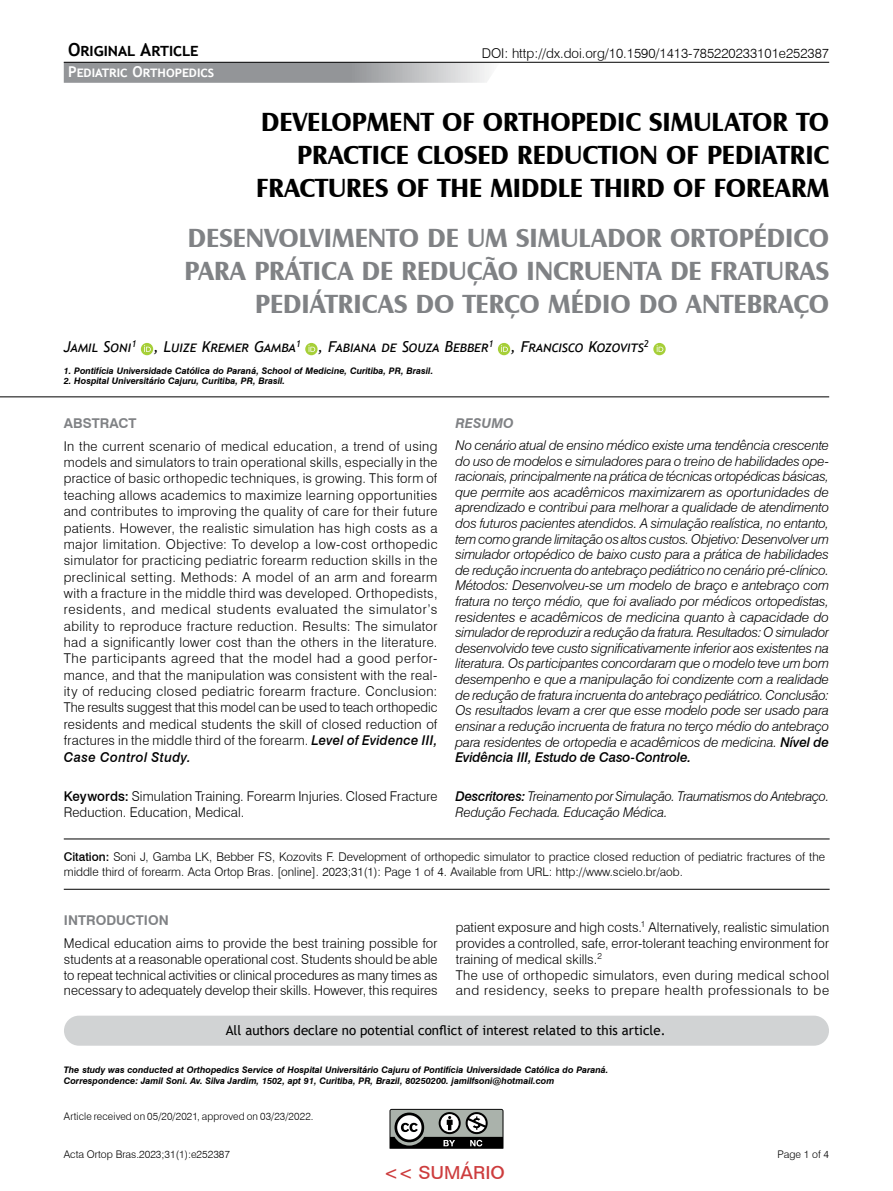
<style>
.page{position:relative;width:893px;height:1191px;background:#fff}
.page>*{position:absolute;margin:0;border:0;box-sizing:border-box;transform-origin:0 0}
.t1{font:700 27px/33px "Castle T";color:#808285;text-align:right}
.t2{font:700 27px/33px "Castle T";color:#000;text-align:right}
.t3{font:700 18px "Trebuchet MS";color:#000}
.t4{font:500 18px "Folio BT";color:#cd3c3d}
.t5{font:italic 15px "Trebuchet MS";color:#000}
.t6{font:700 15px "Trebuchet MS";color:#fff}
.t7{font:300 13.5px/16.4px "Swiss 721 BT";letter-spacing:.01em;color:#000;text-align:justify}
.t8{font:italic 300 13.5px/15.6px "Swiss 721 BT";letter-spacing:-.015em;color:#000;text-align:justify}
.t9{font:13.5px "Trebuchet MS";color:#000}
.t10{font:700 13.5px "Swiss 721 BT";color:#808285}
.t11{font:italic 700 13.5px "Swiss 721 BT";color:#808285}
.t12{font:300 12px/15px "Swiss 721 BT";color:#000}
.t13{font:300 10.5px "Swiss 721 BT";letter-spacing:.005em;color:#000}
.t14{font:italic 700 9px/10.8px "Swiss 721 BT";color:#000}
.s1{font-weight:500;font-style:italic}
.s2{font-weight:500}
</style>
<div class="page">
<svg style="left:64px;top:63px;width:425px;height:20px;background:#a3a5a7"></svg>
<svg style="left:389px;top:1108px;width:114px;height:40px;background:#777a77"></svg>
<hr style="left:64px;top:62px;width:765px;height:1px;background:#000">
<hr style="left:0;top:396px;width:829px;height:1px;background:#000">
<hr style="left:64px;top:838px;width:766px;height:1px;background:#000">
<hr style="left:64px;top:889px;width:766px;height:1px;background:#000">
<div style="left:64px;top:1015px;width:765px;height:30px;background:#d1d3d4;border-radius:15px"></div>
<div style="left:141px;top:343px;width:12px;height:12px;background:#a6cf38;border-radius:50%"></div>
<svg style="left:144px;top:345px;width:7px;height:7px"></svg>
<svg style="left:305px;top:343px;width:13px;height:12px"></svg>
<svg style="left:309px;top:345px;width:6px;height:7px"></svg>
<div style="left:498px;top:343px;width:12px;height:12px;background:#a6cf38;border-radius:50%"></div>
<svg style="left:501px;top:345px;width:7px;height:7px"></svg>
<svg style="left:653px;top:343px;width:13px;height:12px"></svg>
<svg style="left:657px;top:345px;width:6px;height:7px"></svg>
<h2 class="t3" style="left:68px;top:39px;width:132px">Original Article</h2>
<p class="t6" style="left:68px;top:63px;width:148px">Pediatric Orthopedics</p>
<p class="t7" style="left:482px;top:45px;width:349px">DOI: http://dx.doi.org/10.1590/1413-785220233101e252387</p>
<h1 class="t2" style="left:256px;top:105px;width:574px">DEVELOPMENT OF ORTHOPEDIC SIMULATOR TO<br>PRACTICE CLOSED REDUCTION OF PEDIATRIC<br>FRACTURES OF THE MIDDLE THIRD OF FOREARM</h1>
<h1 class="t1" style="left:184px;top:221px;width:646px">DESENVOLVIMENTO DE UM SIMULADOR ORTOPÉDICO<br>PARA PRÁTICA DE REDUÇÃO INCRUENTA DE FRATURAS<br>PEDIÁTRICAS DO TERÇO MÉDIO DO ANTEBRAÇO</h1>
<p class="t5" style="left:64px;top:338px;width:587px">Jamil Soni<sup>1</sup> , Luize Kremer Gamba<sup>1</sup> , Fabiana de Souza Bebber<sup>1</sup> , Francisco Kozovits<sup>2</sup></p>
<p class="t14" style="left:64px;top:365px;width:371px">1. Pontifícia Universidade Católica do Paraná, School of Medicine, Curitiba, PR, Brasil.</p>
<p class="t14" style="left:64px;top:376px;width:223px">2. Hospital Universitário Cajuru, Curitiba, PR, Brasil.</p>
<p class="t10" style="left:64px;top:415px;width:74px">ABSTRACT</p>
<p class="t7" style="left:64px;top:438px;width:375px">In the current scenario of medical education, a trend of using models and simulators to train operational skills, especially in the practice of basic orthopedic techniques, is growing. This form of teaching allows academics to maximize learning opportunities and contributes to improving the quality of care for their future patients. However, the realistic simulation has high costs as a major limitation. Objective: To develop a low-cost orthopedic simulator for practicing pediatric forearm reduction skills in the preclinical setting. Methods: A model of an arm and forearm with a fracture in the middle third was developed. Orthopedists, residents, and medical students evaluated the simulator’s ability to reproduce fracture reduction. Results: The simulator had a significantly lower cost than the others in the literature.<br>The participants agreed that the model had a good perfor&shy;mance, and that the manipulation was consistent with the real&shy;ity of reducing closed pediatric forearm fracture. Conclusion:<br>The results suggest that this model can be used to teach orthopedic residents and medical students the skill of closed reduction of fractures in the middle third of the forearm. <span class="s1">Level of Evidence III, Case Control Study.</span></p>
<p class="t7" style="left:64px;top:788px;width:375px;line-height:15.9px"><span class="s2">Keywords:</span> Simulation Training. Forearm Injuries. Closed Fracture<br>Reduction. Education, Medical.</p>
<p class="t11" style="left:455px;top:415px;width:60px">RESUMO</p>
<p class="t8" style="left:455px;top:437px;width:375px">No cenário atual de ensino médico existe uma tendência crescente do uso de modelos e simuladores para o treino de habilidades ope&shy;racionais, principalmente na prática de técnicas ortopédicas básicas, que permite aos acadêmicos maximizarem as oportunidades de aprendizado e contribui para melhorar a qualidade de atendimento dos futuros pacientes atendidos. A simulação realística, no entanto, tem como grande limitação os altos custos. Objetivo: Desenvolver um simulador ortopédico de baixo custo para a prática de habilidades de redução incruenta do antebraço pediátrico no cenário pré-clínico.<br>Métodos: Desenvolveu-se um modelo de braço e antebraço com fratura no terço médio, que foi avaliado por médicos ortopedistas, residentes e acadêmicos de medicina quanto à capacidade do simulador de reproduzir a redução da fratura. Resultados: O simulador desenvolvido teve custo significativamente inferior aos existentes na literatura. Os participantes concordaram que o modelo teve um bom desempenho e que a manipulação foi condizente com a realidade de redução de fratura incruenta do antebraço pediátrico. Conclusão:<br>Os resultados levam a crer que esse modelo pode ser usado para ensinar a redução incruenta de fratura no terço médio do antebraço para residentes de ortopedia e acadêmicos de medicina. <span class="s2">Nível de Evidência III, Estudo de Caso-Controle.</span></p>
<p class="t8" style="left:455px;top:788px;width:375px"><span class="s2">Descritores:</span> Treinamento por Simulação. Traumatismos do Antebraço.<br>Redução Fechada. Educação Médica.</p>
<p class="t12" style="left:64px;top:849px;width:763px"><span class="s2">Citation:</span> Soni J, Gamba LK, Bebber FS, Kozovits F. Development of orthopedic simulator to practice closed reduction of pediatric fractures of the middle third of forearm. Acta Ortop Bras. [online]. 2023;31(1): Page 1 of 4. Available from URL: http://www.scielo.br/aob.</p>
<p class="t10" style="left:64px;top:912px;width:106px">INTRODUCTION</p>
<p class="t7" style="left:64px;top:935px;width:375px;line-height:15.9px">Medical education aims to provide the best training possible for students at a reasonable operational cost. Students should be able to repeat technical activities or clinical procedures as many times as necessary to adequately develop their skills. However, this requires</p>
<p class="t7" style="left:456px;top:919px;width:375px;line-height:15.9px;text-align:left">patient exposure and high costs.<sup>1</sup> Alternatively, realistic simulation provides a controlled, safe, error-tolerant teaching environment for training of medical skills.<sup>2<br></sup>The use of orthopedic simulators, even during medical school and residency, seeks to prepare health professionals to be</p>
<p class="t9" style="left:226px;top:1022px;width:441px">All authors declare no potential conflict of interest related to this article.</p>
<p class="t14" style="left:64px;top:1064px;width:546px">The study was conducted at Orthopedics Service of Hospital Universitário Cajuru of Pontifícia Universidade Católica do Paraná.<br>Correspondence: Jamil Soni. Av. Silva Jardim, 1502, apt 91, Curitiba, PR, Brazil, 80250200. jamilfsoni@hotmail.com</p>
<p class="t13" style="left:64px;top:1109px;width:251px">Article received on 05/20/2021, approved on 03/23/2022.</p>
<p class="t13" style="left:64px;top:1147px;width:168px">Acta Ortop Bras.2023;31(1):e252387</p>
<h2 class="t4" style="left:384px;top:1162px;width:123px">&lt;&lt; SUMÁRIO</h2>
<p class="t13" style="left:778px;top:1147px;width:53px">Page 1 of 4</p>
</div>
